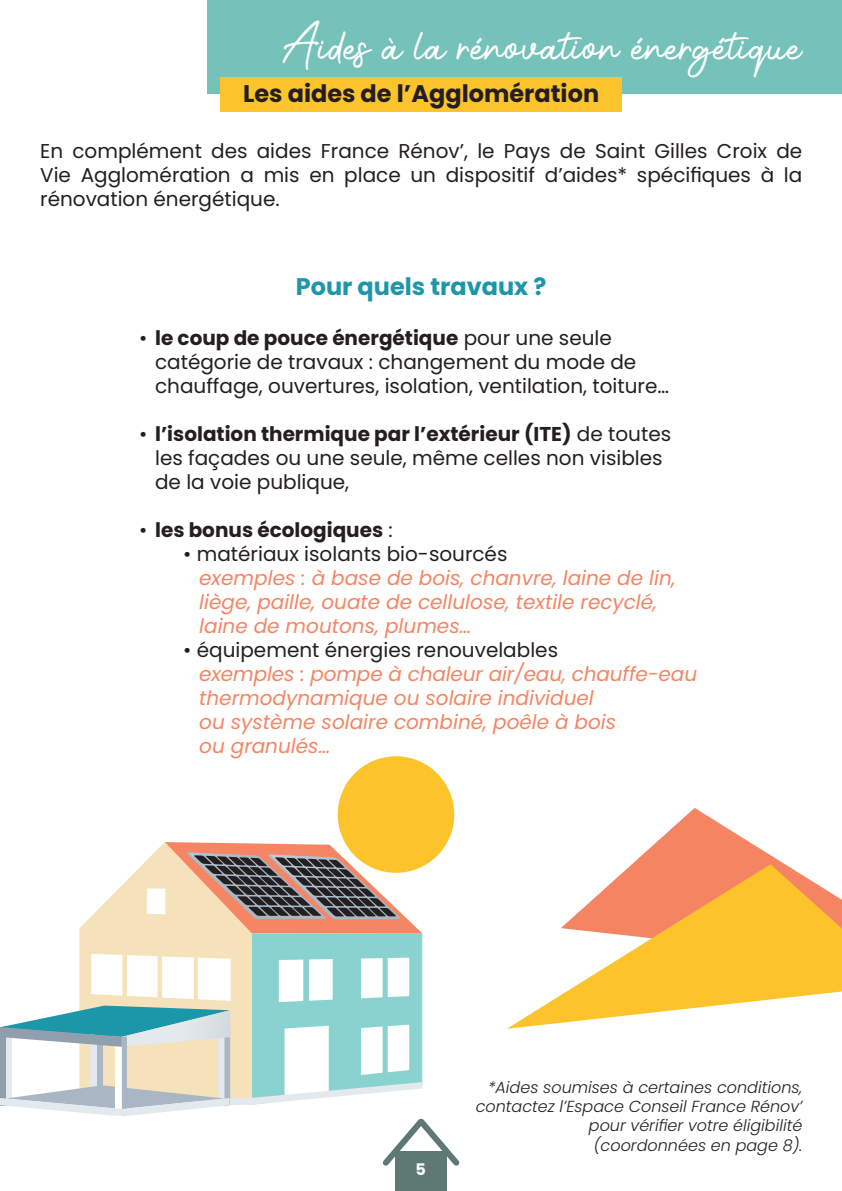
<style>
.page{position:relative;width:842px;height:1191px;background:#fff}
.page>*{position:absolute;margin:0;border:0;box-sizing:border-box;transform-origin:0 0}
.t1{font:48px "Photoshoot";color:#fff}
.t2{font:700 24px "Poppins";color:#231f20}
.t3{font:700 24px "Poppins";color:#1c97a9}
.t4{font:20px/24px "Poppins";color:#231f20}
.t5{font:italic 20px/24px "Poppins";color:#f58563}
.t6{font:700 20px "Poppins";color:#231f20}
.t7{font:italic 300 16px "Poppins";color:#231f20}
.t8{font:700 16px "Poppins";color:#fff}
.s1{font-weight:400}
</style>
<div class="page">
<svg style="left:632px;top:808px;width:153px;height:56px"></svg>
<svg style="left:508px;top:864px;width:334px;height:164px"></svg>
<div style="left:395px;top:1151px;width:51px;height:40px;background:#5e7974"></div>
<div style="left:208px;top:0;width:634px;height:93px;background:#74c2b9"></div>
<div style="left:220px;top:77px;width:402px;height:35px;background:#fdc32a"></div>
<svg style="left:0;top:842px;width:460px;height:329px"></svg>
<div style="left:338px;top:756px;width:116px;height:117px;background:#fdc32a;border-radius:50%"></div>
<p class="t1" style="left:283px;top:14px;width:521px">Aides à la rénovation énergétique</p>
<p class="t2" style="left:243px;top:80px;width:358px">Les aides de l’Agglomération</p>
<p class="t4" style="left:40px;top:139px;width:764px;text-align:justify">En complément des aides France Rénov’, le Pays de Saint Gilles Croix de Vie Agglomération a mis en place un dispositif d’aides* spécifiques à la rénovation énergétique.</p>
<p class="t3" style="left:296px;top:273px;width:252px">Pour quels travaux ?</p>
<p class="t6" style="left:139px;top:326px;width:474px"><span class="s1">•</span> le coup de pouce énergétique <span class="s1">pour une seule</span></p>
<p class="t4" style="left:155px;top:350px;width:515px">catégorie de travaux : changement du mode de chauffage, ouvertures, isolation, ventilation, toiture…</p>
<p class="t6" style="left:139px;top:422px;width:533px"><span class="s1">•</span> l’isolation thermique par l’extérieur (ITE) <span class="s1">de toutes</span></p>
<p class="t4" style="left:155px;top:446px;width:509px">les façades ou une seule, même celles non visibles</p>
<p class="t4" style="left:155px;top:470px;width:196px">de la voie publique,</p>
<p class="t6" style="left:139px;top:518px;width:255px"><span class="s1">•</span> les bonus écologiques <span class="s1">:</span></p>
<p class="t4" style="left:183px;top:542px;width:326px">• matériaux isolants bio-sourcés</p>
<p class="t5" style="left:199px;top:566px;width:478px">exemples : à base de bois, chanvre, laine de lin,</p>
<p class="t5" style="left:199px;top:590px;width:459px">liège, paille, ouate de cellulose, textile recyclé,</p>
<p class="t5" style="left:199px;top:614px;width:274px">laine de moutons, plumes…</p>
<p class="t4" style="left:183px;top:638px;width:376px">• équipement énergies renouvelables</p>
<p class="t5" style="left:199px;top:662px;width:499px">exemples : pompe à chaleur air/eau, chauffe-eau thermodynamique ou solaire individuel</p>
<p class="t5" style="left:199px;top:710px;width:419px">ou système solaire combiné, poêle à bois</p>
<p class="t5" style="left:199px;top:734px;width:133px">ou granulés…</p>
<p class="t8" style="left:415px;top:1160px;width:12px">5</p>
<p class="t7" style="left:488px;top:1078px;width:316px">*Aides soumises à certaines conditions,</p>
<p class="t7" style="left:476px;top:1097px;width:328px">contactez l’Espace Conseil France Rénov’</p>
<p class="t7" style="left:589px;top:1116px;width:215px">pour vérifier votre éligibilité</p>
<p class="t7" style="left:594px;top:1135px;width:210px">(coordonnées en page 8).</p>
</div>
